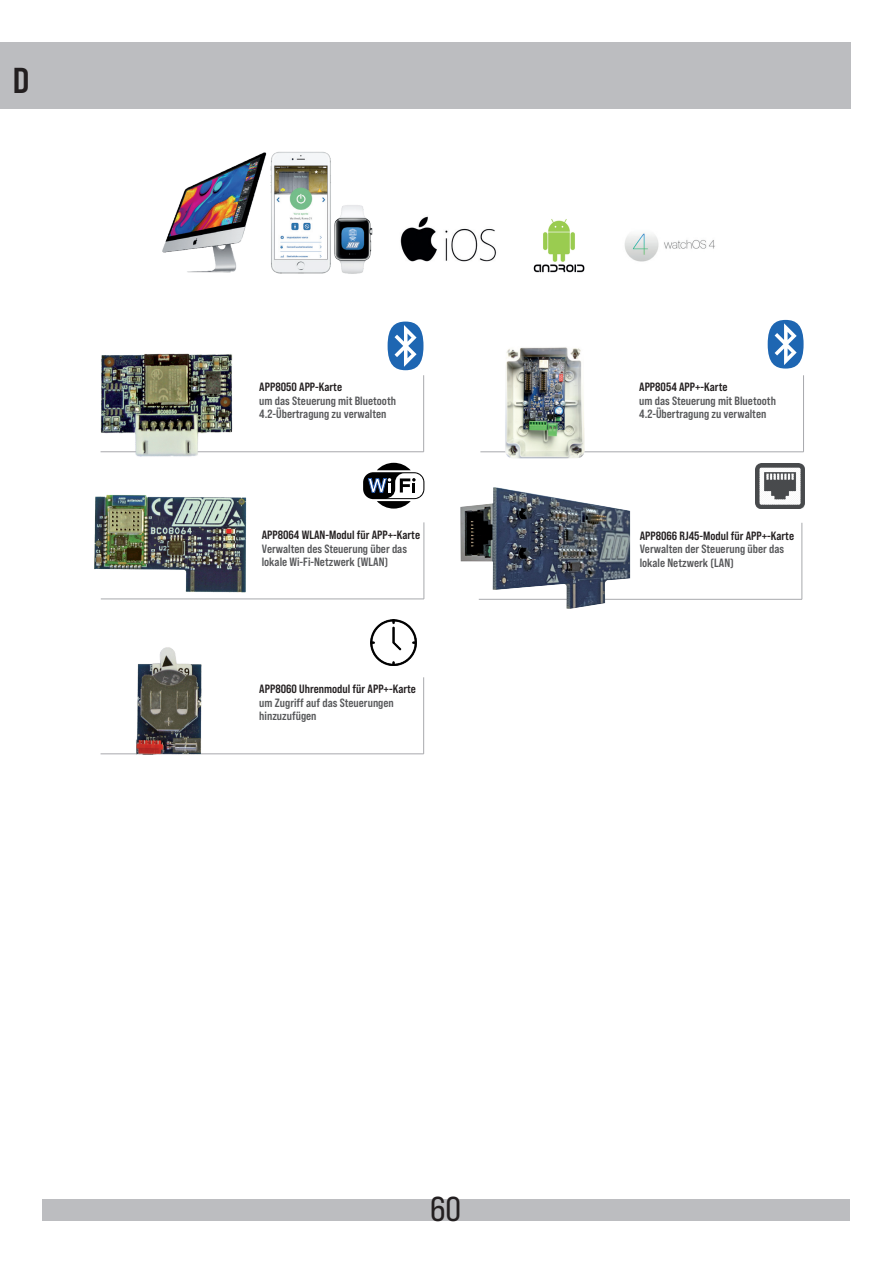
<style>
.page{position:relative;width:893px;height:1263px;background:#fff}
.page>*{position:absolute;margin:0;border:0;box-sizing:border-box;transform-origin:0 0}
.t1{font:36px "Bebas Neue Pro Sm E Bd";color:#231f20}
.t2{font:34.5px "Bebas Neue Pro Sm E Rg";color:#231f20}
.t3{font:12px/13.5px "Bebas Neue Pro Sm E Bd";color:#57585a}
.t4{font:12px "Bebas Neue Pro Sm E Bd";color:#231f20}
</style>
<div class="page">
<div style="left:43px;top:1199px;width:807px;height:21px;background:#bcbdc0"></div>
<img style="left:94px;top:494px;width:158px;height:106px">
<hr style="left:101px;top:451px;width:323px;height:1px;background:#a8a9ad">
<hr style="left:423px;top:375px;width:1px;height:77px;background:#a8a9ad">
<hr style="left:480px;top:451px;width:324px;height:1px;background:#a8a9ad">
<hr style="left:101px;top:753px;width:323px;height:1px;background:#a8a9ad">
<hr style="left:803px;top:375px;width:1px;height:77px;background:#a8a9ad">
<hr style="left:423px;top:677px;width:1px;height:77px;background:#a8a9ad">
<hr style="left:101px;top:598px;width:323px;height:1px;background:#a8a9ad">
<hr style="left:424px;top:522px;width:1px;height:77px;background:#a8a9ad">
<img style="left:501px;top:347px;width:88px;height:112px">
<img style="left:125px;top:647px;width:85px;height:108px">
<svg style="left:768px;top:320px;width:36px;height:49px"></svg>
<svg style="left:388px;top:322px;width:35px;height:48px"></svg>
<div style="left:363px;top:472px;width:61px;height:27px;background:#000;border-radius:10px"></div>
<svg style="left:368px;top:463px;width:55px;height:46px"></svg>
<img style="left:371px;top:620px;width:46px;height:45px">
<img style="left:100px;top:353px;width:144px;height:104px">
<img style="left:162px;top:152px;width:211px;height:122px">
<img style="left:400px;top:216px;width:97px;height:46px">
<img style="left:624px;top:233px;width:91px;height:29px">
<img style="left:533px;top:219px;width:52px;height:54px">
<hr style="left:479px;top:599px;width:323px;height:1px;background:#a8a9ad">
<hr style="left:801px;top:523px;width:1px;height:76px;background:#a8a9ad">
<img style="left:755px;top:463px;width:49px;height:46px">
<img style="left:460px;top:487px;width:170px;height:122px">
<div style="left:0;top:43px;width:850px;height:66px;background:#bcbdc0"></div>
<h1 class="t1" style="left:13px;top:59px;width:18px">D</h1>
<p class="t4" style="left:259px;top:380px;width:84px">APP8050 APP-Karte</p>
<p class="t3" style="left:259px;top:394px;width:138px">um das Steuerung mit Bluetooth<br>4.2-Übertragung zu verwalten</p>
<p class="t4" style="left:262px;top:528px;width:160px">APP8064 WLAN-Modul für APP+-Karte</p>
<p class="t3" style="left:262px;top:542px;width:147px">Verwalten des Steuerung über das lokale Wi-Fi-Netzwerk (WLAN)</p>
<p class="t4" style="left:259px;top:682px;width:158px">APP8060 Uhrenmodul für APP+-Karte</p>
<p class="t3" style="left:259px;top:696px;width:136px">um Zugriff auf das Steuerungen hinzuzufügen</p>
<p class="t4" style="left:639px;top:380px;width:90px">APP8054 APP+-Karte</p>
<p class="t3" style="left:639px;top:394px;width:138px">um das Steuerung mit Bluetooth<br>4.2-Übertragung zu verwalten</p>
<p class="t4" style="left:640px;top:528px;width:156px">APP8066 RJ45-Modul für APP+-Karte</p>
<p class="t3" style="left:640px;top:542px;width:146px">Verwalten der Steuerung über das lokale Netzwerk (LAN)</p>
<h2 class="t2" style="left:430px;top:1188px;width:33px">60</h2>
</div>
